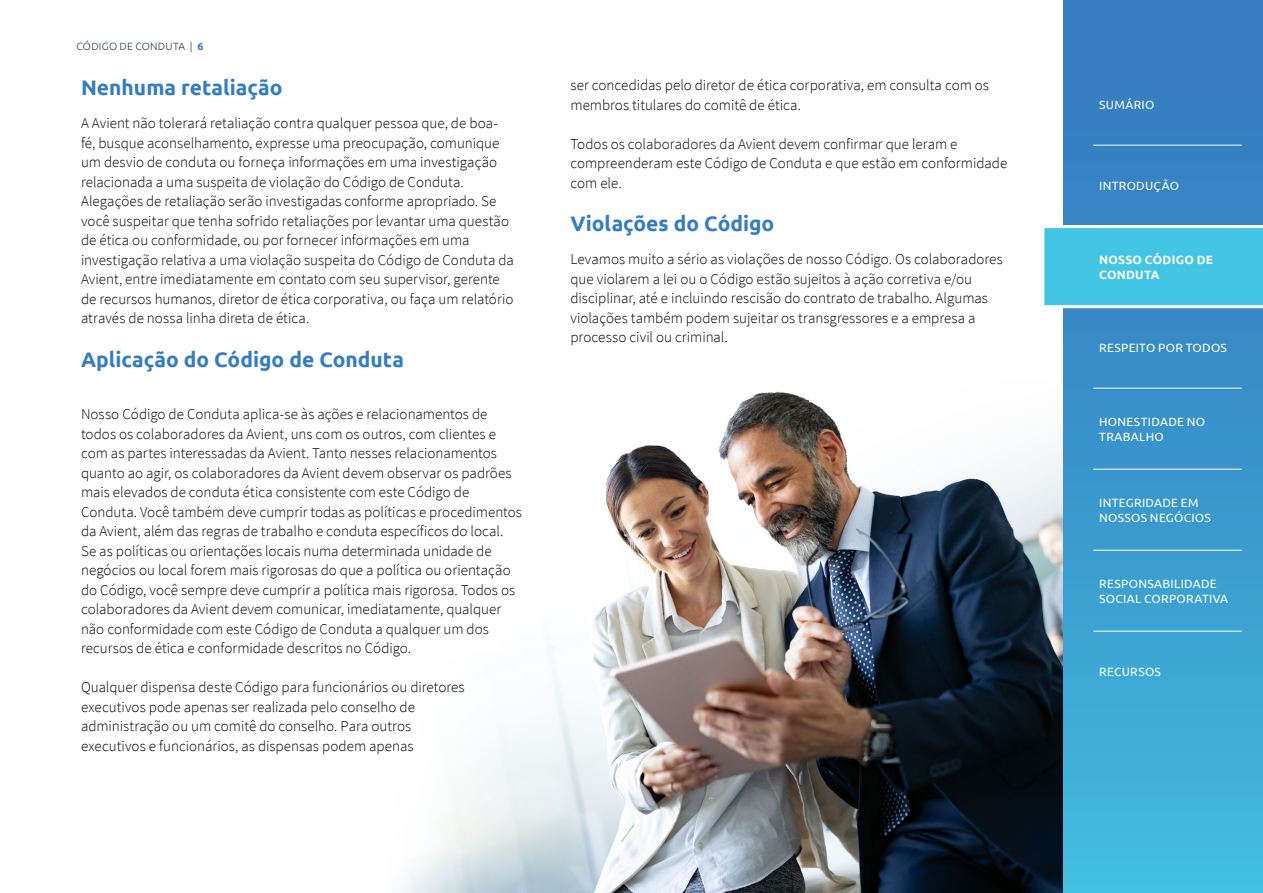
<style>
.page{position:relative;width:1263px;height:893px;background:#fff}
.page>*{position:absolute;margin:0;border:0;box-sizing:border-box;transform-origin:0 0}
.t1{font:700 21px "Ubuntu";color:#357cc0}
.t2{font:300 15px/19.5px "Source Sans Pro";color:#000}
.t3{font:12px/15px "Ubuntu";letter-spacing:.025em;color:#fff}
.t4{font:700 12px/15px "Ubuntu";letter-spacing:.02em;color:#fff}
.t5{font:300 10.5px "Ubuntu";letter-spacing:.025em;color:#313d44}
.s1{font-weight:700;color:#357cc0}
</style>
<div class="page">
<div style="left:1063px;top:0;width:200px;height:893px;background:linear-gradient(to bottom,#3476bc,#42b9dd)"></div>
<div style="left:1079px;top:225px;width:184px;height:83px;background:#43c5e4"></div>
<hr style="left:1093px;top:145px;width:149px;height:1px;background:#fff">
<hr style="left:1093px;top:226px;width:149px;height:1px;background:#fff">
<hr style="left:1093px;top:307px;width:149px;height:1px;background:#fff">
<hr style="left:1093px;top:388px;width:149px;height:1px;background:#fff">
<hr style="left:1093px;top:469px;width:149px;height:1px;background:#fff">
<hr style="left:1093px;top:550px;width:149px;height:1px;background:#fff">
<hr style="left:1093px;top:631px;width:149px;height:1px;background:#fff">
<img style="left:397px;top:0;width:682px;height:893px">
<p class="t5" style="left:77px;top:40px;width:128px">CÓDIGO DE CONDUTA | <span class="s1">6</span></p>
<h1 class="t1" style="left:81px;top:75px;width:203px">Nenhuma retaliação</h1>
<p class="t2" style="left:81px;top:113px;width:434px">A Avient não tolerará retaliação contra qualquer pessoa que, de boa&shy;fé, busque aconselhamento, expresse uma preocupação, comunique um desvio de conduta ou forneça informações em uma investigação relacionada a uma suspeita de violação do Código de Conduta.<br>Alegações de retaliação serão investigadas conforme apropriado. Se você suspeitar que tenha sofrido retaliações por levantar uma questão de ética ou conformidade, ou por fornecer informações em uma investigação relativa a uma violação suspeita do Código de Conduta da Avient, entre imediatamente em contato com seu supervisor, gerente de recursos humanos, diretor de ética corporativa, ou faça um relatório através de nossa linha direta de ética.</p>
<h1 class="t1" style="left:81px;top:346px;width:324px">Aplicação do Código de Conduta</h1>
<p class="t2" style="left:81px;top:404px;width:443px">Nosso Código de Conduta aplica-se às ações e relacionamentos de todos os colaboradores da Avient, uns com os outros, com clientes e com as partes interessadas da Avient. Tanto nesses relacionamentos quanto ao agir, os colaboradores da Avient devem observar os padrões mais elevados de conduta ética consistente com este Código de Conduta. Você também deve cumprir todas as políticas e procedimentos da Avient, além das regras de trabalho e conduta específicos do local.<br>Se as políticas ou orientações locais numa determinada unidade de negócios ou local forem mais rigorosas do que a política ou orientação do Código, você sempre deve cumprir a política mais rigorosa. Todos os colaboradores da Avient devem comunicar, imediatamente, qualquer não conformidade com este Código de Conduta a qualquer um dos recursos de ética e conformidade descritos no Código.</p>
<p class="t2" style="left:81px;top:677px;width:385px">Qualquer dispensa deste Código para funcionários ou diretores executivos pode apenas ser realizada pelo conselho de administração ou um comitê do conselho. Para outros executivos e funcionários, as dispensas podem apenas</p>
<p class="t2" style="left:570px;top:75px;width:420px">ser concedidas pelo diretor de ética corporativa, em consulta com os membros titulares do comitê de ética.</p>
<p class="t2" style="left:570px;top:134px;width:438px">Todos os colaboradores da Avient devem confirmar que leram e compreenderam este Código de Conduta e que estão em conformidade com ele.</p>
<h1 class="t1" style="left:570px;top:211px;width:205px">Violações do Código</h1>
<p class="t2" style="left:570px;top:249px;width:434px">Levamos muito a sério as violações de nosso Código. Os colaboradores que violarem a lei ou o Código estão sujeitos à ação corretiva e/ou disciplinar, até e incluindo rescisão do contrato de trabalho. Algumas violações também podem sujeitar os transgressores e a empresa a processo civil ou criminal.</p>
<p class="t3" style="left:1099px;top:97px;width:57px">SUMÁRIO</p>
<p class="t3" style="left:1099px;top:178px;width:81px">INTRODUÇÃO</p>
<p class="t4" style="left:1099px;top:252px;width:115px">NOSSO CÓDIGO DE<br>CONDUTA</p>
<p class="t3" style="left:1099px;top:340px;width:129px">RESPEITO POR TODOS</p>
<p class="t3" style="left:1099px;top:414px;width:107px">HONESTIDADE NO<br>TRABALHO</p>
<p class="t3" style="left:1099px;top:495px;width:113px">INTEGRIDADE EM<br>NOSSOS NEGÓCIOS</p>
<p class="t3" style="left:1099px;top:576px;width:131px">RESPONSABILIDADE<br>SOCIAL CORPORATIVA</p>
<p class="t3" style="left:1099px;top:664px;width:63px">RECURSOS</p>
</div>
